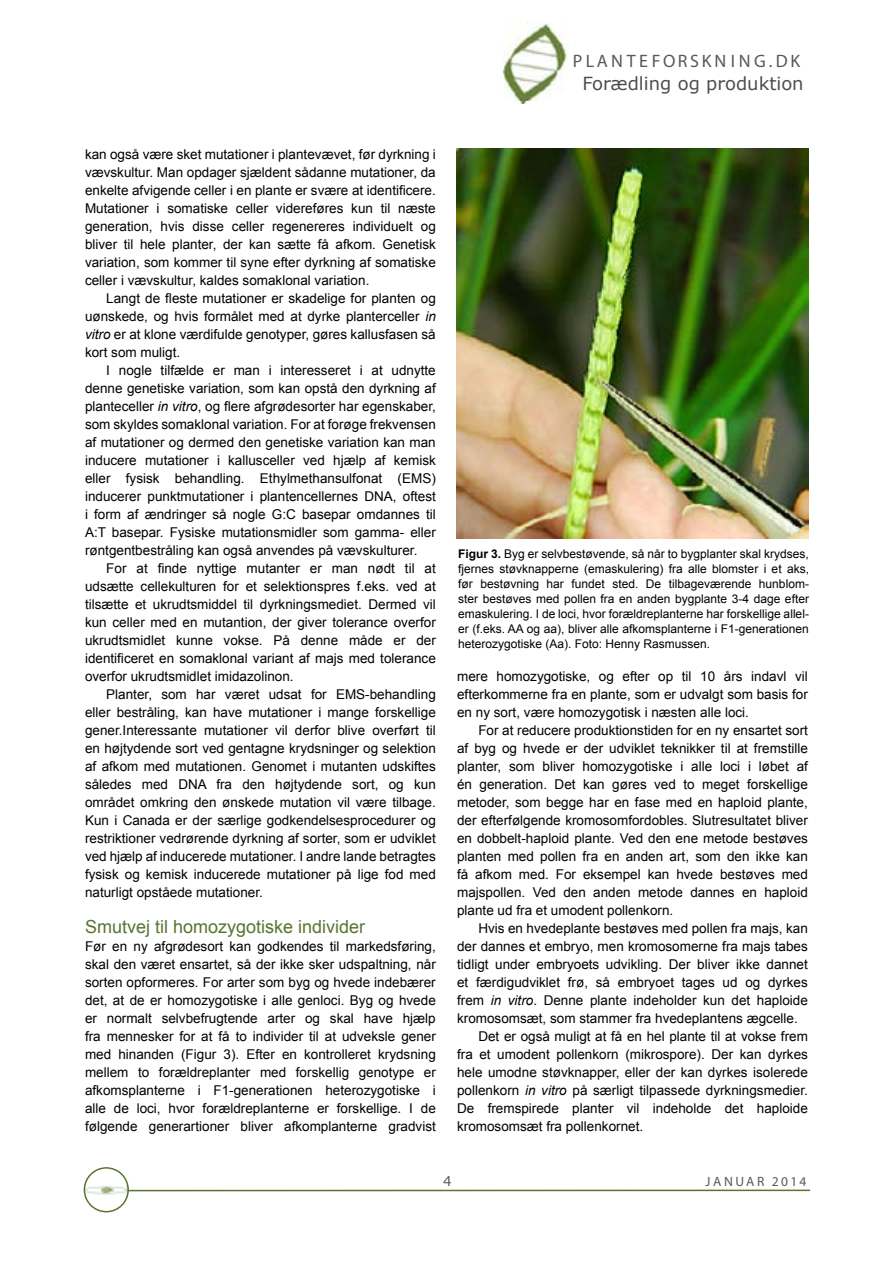
<style>
.page{position:relative;width:893px;height:1263px;background:#fff}
.page>*{position:absolute;margin:0;border:0;box-sizing:border-box;transform-origin:0 0}
.t1{font:18px "Arial";color:#5a7331}
.t2{font:18px "Verdana";color:#4d4d4f}
.t3{font:18px "Myriad Pro";letter-spacing:.17em;color:#58595b}
.t4{font:13.5px/18px "Arial";color:#000;text-align:justify}
.t5{font:13.5px "Myriad Pro";letter-spacing:.17em;color:#58595b}
.t6{font:13.5px "Verdana";color:#58595b}
.t7{font:12px/15px "Arial";color:#000;text-align:justify}
.s1{font-style:italic}
.s2{font-weight:700}
</style>
<div class="page">
<img style="left:504px;top:21px;width:65px;height:83px">
<img style="left:84px;top:1168px;width:44px;height:44px;border-radius:22px">
<div style="left:84px;top:1167px;width:45px;height:45px;border:2px solid #5a7331;border-radius:50%"></div>
<hr style="left:128px;top:1189px;width:682px;height:2px;background:#5a7331">
<img style="left:456px;top:149px;width:352px;height:389px">
<h1 class="t3" style="left:573px;top:50px;width:229px">PLANTEFORSKNING.DK</h1>
<h1 class="t2" style="left:582px;top:71px;width:223px">Forædling og produktion</h1>
<p class="t4" style="left:85px;top:145px;width:352px">kan også være sket mutationer i plantevævet, før dyrkning i vævskultur. Man opdager sjældent sådanne mutationer, da enkelte afvigende celler i en plante er svære at identificere.<br>Mutationer i somatiske celler videreføres kun til næste generation, hvis disse celler regenereres individuelt og bliver til hele planter, der kan sætte få afkom. Genetisk variation, som kommer til syne efter dyrkning af somatiske celler i vævskultur, kaldes somaklonal variation.</p>
<p class="t4" style="left:85px;top:289px;width:352px;text-indent:21px">Langt de fleste mutationer er skadelige for planten og uønskede, og hvis formålet med at dyrke planterceller <span class="s1">in vitro</span> er at klone værdifulde genotyper, gøres kallusfasen så kort som muligt.</p>
<p class="t4" style="left:85px;top:361px;width:352px;text-indent:21px">I nogle tilfælde er man i interesseret i at udnytte denne genetiske variation, som kan opstå den dyrkning af planteceller <span class="s1">in vitro</span>, og flere afgrødesorter har egenskaber, som skyldes somaklonal variation. For at forøge frekvensen af mutationer og dermed den genetiske variation kan man inducere mutationer i kallusceller ved hjælp af kemisk eller fysisk behandling. Ethylmethansulfonat (EMS) inducerer punktmutationer i plantencellernes DNA, oftest i form af ændringer så nogle G:C basepar omdannes til A:T basepar. Fysiske mutationsmidler som gamma- eller røntgentbestråling kan også anvendes på vævskulturer.</p>
<p class="t4" style="left:85px;top:559px;width:352px;text-indent:21px">For at finde nyttige mutanter er man nødt til at udsætte cellekulturen for et selektionspres f.eks. ved at tilsætte et ukrudtsmiddel til dyrkningsmediet. Dermed vil kun celler med en mutantion, der giver tolerance overfor ukrudtsmidlet kunne vokse. På denne måde er der identificeret en somaklonal variant af majs med tolerance overfor ukrudtsmidlet imidazolinon.</p>
<p class="t4" style="left:85px;top:685px;width:352px;text-indent:21px">Planter, som har været udsat for EMS-behandling eller bestråling, kan have mutationer i mange forskellige gener.Interessante mutationer vil derfor blive overført til en højtydende sort ved gentagne krydsninger og selektion af afkom med mutationen. Genomet i mutanten udskiftes således med DNA fra den højtydende sort, og kun området omkring den ønskede mutation vil være tilbage.<br>Kun i Canada er der særlige godkendelsesprocedurer og restriktioner vedrørende dyrkning af sorter, som er udviklet ved hjælp af inducerede mutationer. I andre lande betragtes fysisk og kemisk inducerede mutationer på lige fod med naturligt opståede mutationer.</p>
<h1 class="t1" style="left:85px;top:915px;width:282px">Smutvej til homozygotiske individer</h1>
<p class="t4" style="left:85px;top:937px;width:352px">Før en ny afgrødesort kan godkendes til markedsføring, skal den været ensartet, så der ikke sker udspaltning, når sorten opformeres. For arter som byg og hvede indebærer det, at de er homozygotiske i alle genloci. Byg og hvede er normalt selvbefrugtende arter og skal have hjælp fra mennesker for at få to individer til at udveksle gener med hinanden (Figur 3). Efter en kontrolleret krydsning mellem to forældreplanter med forskellig genotype er afkomsplanterne i F1-generationen heterozygotiske i alle de loci, hvor forældreplanterne er forskellige. I de følgende generartioner bliver afkomplanterne gradvist</p>
<p class="t7" style="left:458px;top:547px;width:352px"><span class="s2">Figur 3.</span> Byg er selvbestøvende, så når to bygplanter skal krydses, fjernes støvknapperne (emaskulering) fra alle blomster i et aks, før bestøvning har fundet sted. De tilbageværende hunblom&shy;ster bestøves med pollen fra en anden bygplante 3-4 dage efter emaskulering. I de loci, hvor forældreplanterne har forskellige allel&shy;er (f.eks. AA og aa), bliver alle afkomsplanterne i F1-generationen heterozygotiske (Aa). Foto: Henny Rasmussen.</p>
<p class="t4" style="left:457px;top:667px;width:352px">mere homozygotiske, og efter op til 10 års indavl vil efterkommerne fra en plante, som er udvalgt som basis for en ny sort, være homozygotisk i næsten alle loci.</p>
<p class="t4" style="left:457px;top:721px;width:352px;text-indent:21px">For at reducere produktionstiden for en ny ensartet sort af byg og hvede er der udviklet teknikker til at fremstille planter, som bliver homozygotiske i alle loci i løbet af én generation. Det kan gøres ved to meget forskellige metoder, som begge har en fase med en haploid plante, der efterfølgende kromosomfordobles. Slutresultatet bliver en dobbelt-haploid plante. Ved den ene metode bestøves planten med pollen fra en anden art, som den ikke kan få afkom med. For eksempel kan hvede bestøves med majspollen. Ved den anden metode dannes en haploid plante ud fra et umodent pollenkorn.</p>
<p class="t4" style="left:478px;top:919px;width:331px">Hvis en hvedeplante bestøves med pollen fra majs, kan</p>
<p class="t4" style="left:457px;top:937px;width:352px">der dannes et embryo, men kromosomerne fra majs tabes</p>
<p class="t4" style="left:457px;top:955px;width:352px">tidligt under embryoets udvikling. Der bliver ikke dannet</p>
<p class="t4" style="left:457px;top:973px;width:352px">et færdigudviklet frø, så embryoet tages ud og dyrkes</p>
<p class="t4" style="left:457px;top:991px;width:352px">frem <span class="s1">in vitro</span>. Denne plante indeholder kun det haploide</p>
<p class="t4" style="left:457px;top:1009px;width:342px">kromosomsæt, som stammer fra hvedeplantens ægcelle.</p>
<p class="t4" style="left:478px;top:1027px;width:331px">Det er også muligt at få en hel plante til at vokse frem</p>
<p class="t4" style="left:457px;top:1045px;width:352px">fra et umodent pollenkorn (mikrospore). Der kan dyrkes</p>
<p class="t4" style="left:457px;top:1063px;width:352px">hele umodne støvknapper, eller der kan dyrkes isolerede</p>
<p class="t4" style="left:457px;top:1081px;width:352px">pollenkorn <span class="s1">in vitro</span> på særligt tilpassede dyrkningsmedier.</p>
<p class="t4" style="left:457px;top:1099px;width:352px">De fremspirede planter vil indeholde det haploide</p>
<p class="t4" style="left:457px;top:1117px;width:188px">kromosomsæt fra pollenkornet.</p>
<p class="t6" style="left:443px;top:1172px;width:10px">4</p>
<p class="t5" style="left:706px;top:1173px;width:102px">JANUAR 2014</p>
</div>
